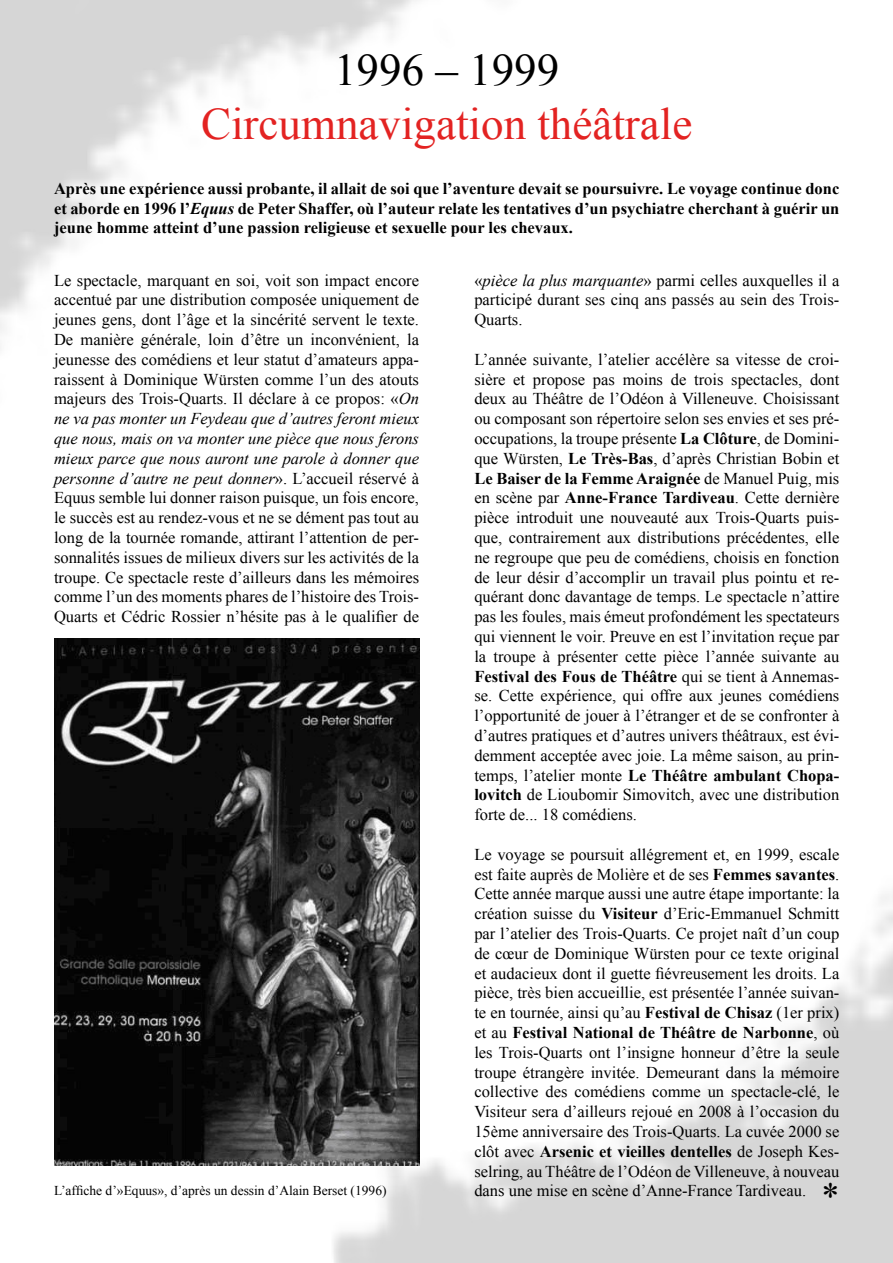
<style>
.page{position:relative;width:893px;height:1263px;background:#fff}
.page>*{position:absolute;margin:0;border:0;box-sizing:border-box;transform-origin:0 0}
.t1{font:45px "Times New Roman";color:#e32322}
.t2{font:45px "Times New Roman";color:#000}
.t3{font:36px "Times New Roman";color:#000}
.t4{font:16.5px/19.8px "Times New Roman";color:#000;text-align:justify}
.t5{font:700 16.5px/19.8px "Times New Roman";color:#000;text-align:justify}
.t6{font:13.5px "Times New Roman";color:#000}
.s1{font-style:italic}
.s2{font-weight:700}
</style>
<div class="page">
<img style="left:0;top:0;width:892px;height:1263px">
<img style="left:54px;top:639px;width:365px;height:526px">
<h1 class="t2" style="left:334px;top:54px;width:226px">1996 – 1999</h1>
<h1 class="t1" style="left:201px;top:108px;width:493px">Circumnavigation théâtrale</h1>
<p class="t5" style="left:54px;top:180px;width:786px">Après une expérience aussi probante, il allait de soi que l’aventure devait se poursuivre. Le voyage continue donc et aborde en 1996 l’<span class="s1">Equus</span> de Peter Shaffer, où l’auteur relate les tentatives d’un psychiatre cherchant à guérir un jeune homme atteint d’une passion religieuse et sexuelle pour les chevaux.</p>
<p class="t4" style="left:54px;top:272px;width:366px">Le spectacle, marquant en soi, voit son impact encore accentué par une distribution composée uniquement de jeunes gens, dont l’âge et la sincérité servent le texte.<br>De manière générale, loin d’être un inconvénient, la jeunesse des comédiens et leur statut d’amateurs appa&shy;raissent à Dominique Würsten comme l’un des atouts majeurs des Trois-Quarts. Il déclare à ce propos: «<span class="s1">On ne va pas monter un Feydeau que d’autres feront mieux que nous, mais on va monter une pièce que nous ferons mieux parce que nous auront une parole à donner que personne d’autre ne peut donner</span>». L’accueil réservé à Equus semble lui donner raison puisque, un fois encore, le succès est au rendez-vous et ne se dément pas tout au long de la tournée romande, attirant l’attention de per&shy;sonnalités issues de milieux divers sur les activités de la troupe. Ce spectacle reste d’ailleurs dans les mémoires comme l’un des moments phares de l’histoire des Trois-Quarts et Cédric Rossier n’hésite pas à le qualifier de</p>
<p class="t4" style="left:474px;top:272px;width:366px">«<span class="s1">pièce la plus marquante</span>» parmi celles auxquelles il a participé durant ses cinq ans passés au sein des Trois-Quarts.</p>
<p class="t4" style="left:474px;top:351px;width:366px">L’année suivante, l’atelier accélère sa vitesse de croi&shy;sière et propose pas moins de trois spectacles, dont deux au Théâtre de l’Odéon à Villeneuve. Choisissant ou composant son répertoire selon ses envies et ses pré&shy;occupations, la troupe présente <span class="s2">La Clôture</span>, de Domini&shy;que Würsten, <span class="s2">Le Très-Bas</span>, d’après Christian Bobin et <span class="s2">Le Baiser de la Femme Araignée</span> de Manuel Puig, mis en scène par <span class="s2">Anne-France Tardiveau</span>. Cette dernière pièce introduit une nouveauté aux Trois-Quarts puis&shy;que, contrairement aux distributions précédentes, elle ne regroupe que peu de comédiens, choisis en fonction de leur désir d’accomplir un travail plus pointu et re&shy;quérant donc davantage de temps. Le spectacle n’attire pas les foules, mais émeut profondément les spectateurs qui viennent le voir. Preuve en est l’invitation reçue par la troupe à présenter cette pièce l’année suivante au <span class="s2">Festival des Fous de Théâtre</span> qui se tient à Annemas&shy;se. Cette expérience, qui offre aux jeunes comédiens l’opportunité de jouer à l’étranger et de se confronter à d’autres pratiques et d’autres univers théâtraux, est évi&shy;demment acceptée avec joie. La même saison, au prin&shy;temps, l’atelier monte <span class="s2">Le Théâtre ambulant Chopa&shy;lovitch</span> de Lioubomir Simovitch, avec une distribution forte de... 18 comédiens.</p>
<p class="t4" style="left:474px;top:846px;width:366px">Le voyage se poursuit allégrement et, en 1999, escale est faite auprès de Molière et de ses <span class="s2">Femmes savantes</span>.<br>Cette année marque aussi une autre étape importante: la création suisse du <span class="s2">Visiteur</span> d’Eric-Emmanuel Schmitt par l’atelier des Trois-Quarts. Ce projet naît d’un coup de cœur de Dominique Würsten pour ce texte original et audacieux dont il guette fiévreusement les droits. La pièce, très bien accueillie, est présentée l’année suivan&shy;te en tournée, ainsi qu’au <span class="s2">Festival de Chisaz</span> (1er prix) et au <span class="s2">Festival National de Théâtre de Narbonne</span>, où les Trois-Quarts ont l’insigne honneur d’être la seule troupe étrangère invitée. Demeurant dans la mémoire collective des comédiens comme un spectacle-clé, le Visiteur sera d’ailleurs rejoué en 2008 à l’occasion du 15ème anniversaire des Trois-Quarts. La cuvée 2000 se clôt avec <span class="s2">Arsenic et vieilles dentelles</span> de Joseph Kes&shy;selring, au Théâtre de l’Odéon de Villeneuve, à nouveau dans une mise en scène d’Anne-France Tardiveau.</p>
<p class="t6" style="left:54px;top:1185px;width:334px">L’affiche d’»Equus», d’après un dessin d’Alain Berset (1996)</p>
<h2 class="t3" style="left:821px;top:1183px;width:19px">*</h2>
</div>
